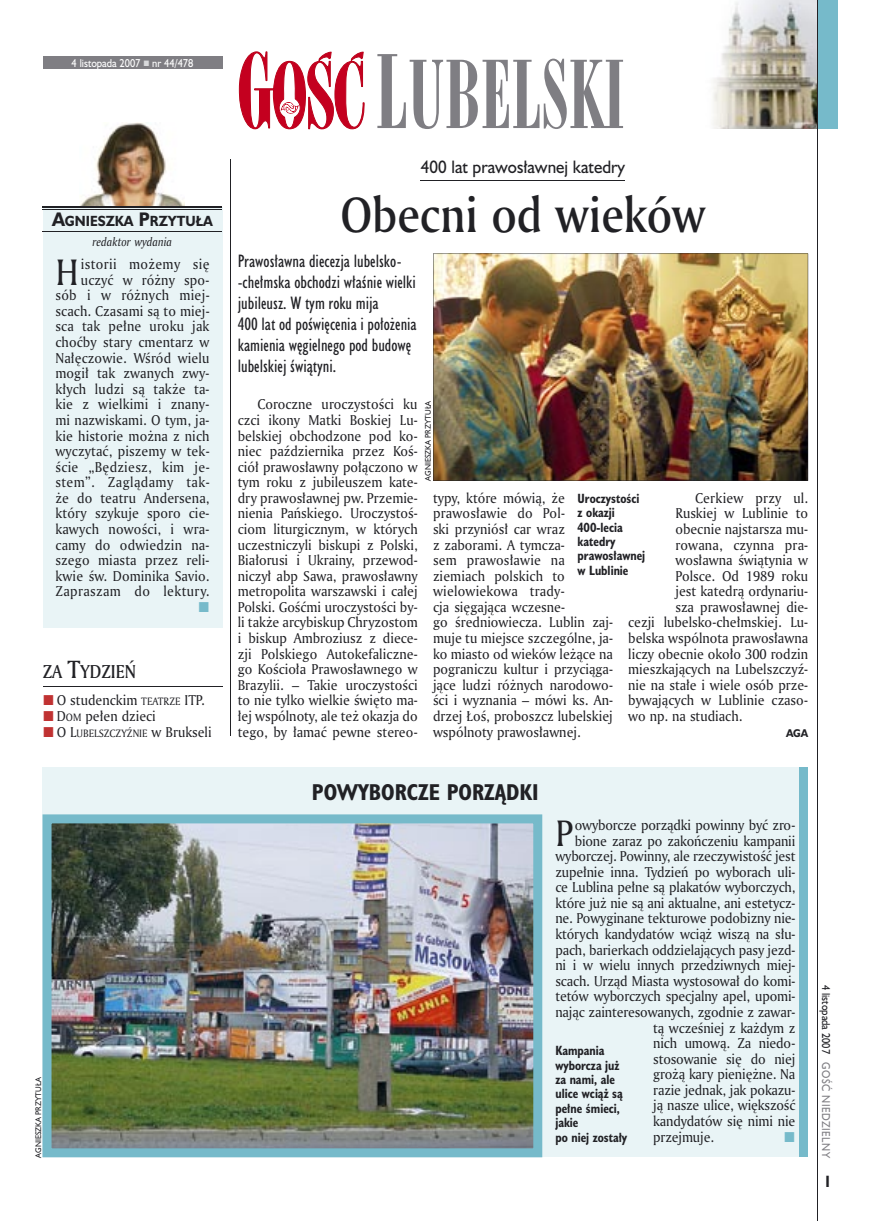
<style>
.page{position:relative;width:872px;height:1221px;background:#fff}
.page>*{position:absolute;margin:0;border:0;box-sizing:border-box;transform-origin:0 0}
.t1{font:90px "Modern 735 PL";color:#7f7e83;scale:.9 1}
.t2{font:48px "Amerigo Md PL";color:#212125;scale:.9 1}
.t3{font:35.55px "Amerigo PL";color:#212125;scale:.94 1}
.t4{font:700 21px "Humanst 521 Cn PL";color:#212125}
.t5{font:18px "Amerigo Md PL";color:#212125;scale:.9 1}
.t6{font:16.5px/21px "Humanst 521 Cn PL";color:#212125}
.t7{font:16.5px "Humanst 521 PL";color:#212125;scale:.94 1}
.t8{font:700 15px "Humanst 521 Cn PL";color:#212125;scale:.94 1}
.t9{font:13.8px/15.6px "Amerigo PL";color:#212125;scale:.94 1}
.t10{font:700 13.5px "Humanst 521 PL";color:#212125;scale:.9 1}
.t11{font:700 12.3px/14.4px "Humanst 521 Cn PL";color:#212125;scale:.94 1}
.t12{font:italic 11.7px "Amerigo PL";color:#212125;scale:.94 1}
.t13{font:10.5px "Humanst 521 PL";color:#fff;scale:.9 1}
.t14{font:10.5px "Humanst 521 PL";letter-spacing:.05em;color:#7f7e83;scale:.9 1}
.t15{font:10.5px "Humanst 521 PL";color:#212125;scale:.9 1}
.t16{font:10.35px "Amerigo PL";color:#212125;scale:.94 1}
.t17{font:700 10.35px "Humanst 521 PL";color:#212125;scale:.9 1}
.t18{font:7.5px "Humanst 521 PL";color:#212125;scale:.94 1}
.s1{font-size:18px}
.s2{font-size:24px}
.s3{font-size:10.35px}
.s4{font-size:13.8px}
.s5{font-size:97.5px}
</style>
<div class="page">
<img style="left:713px;top:0;width:104px;height:129px">
<svg style="left:239px;top:51px;width:125px;height:78px"></svg>
<div style="left:817px;top:0;width:20px;height:129px;background:#76baca"></div>
<div style="left:43px;top:56px;width:179px;height:13px;background:#7f7e83"></div>
<hr style="left:817px;top:0;width:1px;height:1220px;background:#212125">
<hr style="left:230px;top:160px;width:1px;height:576px;background:#212125">
<div style="left:43px;top:767px;width:765px;height:389px;background:#e9f4f6"></div>
<div style="left:799px;top:767px;width:9px;height:389px;background:#76baca"></div>
<img style="left:433px;top:253px;width:375px;height:227px">
<hr style="left:421px;top:180px;width:204px;height:1px;background:#212125">
<hr style="left:43px;top:686px;width:179px;height:1px;background:#212125">
<img style="left:43px;top:814px;width:499px;height:343px">
<div style="left:43px;top:207px;width:179px;height:420px;background:#e9f4f6"></div>
<img style="left:80px;top:123px;width:104px;height:83px">
<hr style="left:42px;top:206px;width:180px;height:2px;background:#212125">
<hr style="left:42px;top:209px;width:180px;height:1px;background:#212125">
<hr style="left:42px;top:231px;width:180px;height:1px;background:#212125">
<p class="t13" style="left:72px;top:55px;width:137px">4 listopada 2007 nr 44/478</p>
<p class="t10" style="left:52px;top:211px;width:180px"><span class="s1">A</span>GNIESZKA <span class="s1">P</span>RZYTUŁA</p>
<p class="t12" style="left:93px;top:234px;width:86px">redaktor wydania</p>
<h3 class="t3" style="left:55px;top:248px;width:26px">H</h3>
<p class="t9" style="left:55px;top:256px;width:165px;text-align:right">istorii możemy się uczyć w różny spo-<br>sób i w różnych miej&shy;scach. Czasami są to miej&shy;sca tak pełne uroku jak choćby stary cmentarz w<br>Nałęczowie. Wśród wielu mogił tak zwanych zwy&shy;kłych ludzi są także ta&shy;kie z wielkimi i znany&shy;mi nazwiskami. O tym, ja&shy;kie historie można z nich wyczytać, piszemy w tek&shy;ście „Będziesz, kim je&shy;stem”. Zaglądamy tak&shy;że do teatru Andersena, który szykuje sporo cie&shy;kawych nowości, i wra&shy;camy do odwiedzin na&shy;szego miasta przez reli&shy;kwie św. Dominika Savio.<br>Zapraszam do lektury.</p>
<h3 class="t5" style="left:43px;top:659px;width:105px">ZA <span class="s2">T</span>YDZIEŃ</h3>
<p class="t9" style="left:57px;top:692px;width:159px">O studenckim <span class="s3">TEATRZE</span> ITP.<br>D<span class="s3">OM</span> pełen dzieci</p>
<p class="t16" style="left:57px;top:725px;width:166px"><span class="s4">O L</span>UBELSZCZYŹNIE <span class="s4">w Brukseli</span></p>
<p class="t18" style="left:33px;top:1157px;width:87px;rotate:-90deg">AGNIESZKA PRZYTUŁA</p>
<h1 class="t1" style="left:375px;top:40px;width:279px"><span class="s5">L</span>UBELSKI</h1>
<p class="t7" style="left:421px;top:156px;width:219px">400 lat prawosławnej katedry</p>
<h2 class="t2" style="left:340px;top:183px;width:407px">Obecni od wieków</h2>
<p class="t6" style="left:238px;top:250px;width:181px">Prawosławna diecezja lubelsko--chełmska obchodzi właśnie wielki jubileusz. W tym roku mija<br>400 lat od poświęcenia i położenia kamienia węgielnego pod budowę lubelskiej świątyni.</p>
<p class="t9" style="left:238px;top:396px;width:193px;text-align:justify;text-indent:20px">Coroczne uroczystości ku czci ikony Matki Boskiej Lu&shy;belskiej obchodzone pod ko&shy;niec października przez Koś&shy;ciół prawosławny połączono w tym roku z jubileuszem kate&shy;dry prawosławnej pw. Przemie&shy;nienia Pańskiego. Uroczystoś&shy;ciom liturgicznym, w których uczestniczyli biskupi z Polski, Białorusi i Ukrainy, przewod&shy;niczył abp Sawa, prawosławny metropolita warszawski i całej Polski. Gośćmi uroczystości by&shy;li także arcybiskup Chryzostom i biskup Ambroziusz z diece&shy;zji Polskiego Autokefaliczne&shy;go Kościoła Prawosławnego w Brazylii. – Takie uroczystości to nie tylko wielkie święto ma&shy;łej wspólnoty, ale też okazja do tego, by łamać pewne stereo-</p>
<p class="t18" style="left:423px;top:480px;width:87px;rotate:-90deg">AGNIESZKA PRZYTUŁA</p>
<p class="t9" style="left:433px;top:489px;width:193px">typy, które mówią, że prawosławie do Pol-<br>ski przyniósł car wraz<br>z zaborami. A tymcza-<br>sem prawosławie na ziemiach polskich to wielowiekowa trady-<br>cja sięgająca wczesne-<br>go średniowiecza. Lublin zaj&shy;muje tu miejsce szczególne, ja&shy;ko miasto od wieków leżące na pograniczu kultur i przyciąga&shy;jące ludzi różnych narodowo&shy;ści i wyznania – mówi ks. An&shy;drzej Łoś, proboszcz lubelskiej wspólnoty prawosławnej.</p>
<p class="t9" style="left:695px;top:489px;width:122px">Cerkiew przy ul.</p>
<p class="t11" style="left:577px;top:490px;width:73px">Uroczystości z okazji<br>400-lecia katedry prawosławnej w Lublinie</p>
<p class="t9" style="left:675px;top:505px;width:143px">Ruskiej w Lublinie to</p>
<p class="t9" style="left:675px;top:521px;width:143px">obecnie najstarsza mu-</p>
<p class="t9" style="left:675px;top:536px;width:143px">rowana, czynna pra-</p>
<p class="t9" style="left:675px;top:552px;width:143px">wosławna świątynia w</p>
<p class="t9" style="left:675px;top:567px;width:143px">Polsce. Od 1989 roku</p>
<p class="t9" style="left:675px;top:583px;width:143px">jest katedrą ordynariu-</p>
<p class="t9" style="left:675px;top:598px;width:143px">sza prawosławnej die-</p>
<p class="t9" style="left:628px;top:614px;width:193px">cezji lubelsko-chełmskiej. Lu-</p>
<p class="t9" style="left:628px;top:630px;width:193px">belska wspólnota prawosławna</p>
<p class="t9" style="left:628px;top:645px;width:193px">liczy obecnie około 300 rodzin</p>
<p class="t9" style="left:628px;top:661px;width:193px">mieszkających na Lubelszczyź-</p>
<p class="t9" style="left:628px;top:676px;width:193px">nie na stałe i wiele osób prze-</p>
<p class="t9" style="left:628px;top:692px;width:193px">bywających w Lublinie czaso-</p>
<p class="t9" style="left:628px;top:707px;width:123px">wo np. na studiach.</p>
<p class="t17" style="left:786px;top:725px;width:26px">AGA</p>
<h3 class="t4" style="left:312px;top:778px;width:228px">POWYBORCZE PORZĄDKI</h3>
<h3 class="t3" style="left:555px;top:809px;width:20px">P</h3>
<p class="t9" style="left:574px;top:816px;width:236px">owyborcze porządki powinny być zro-</p>
<p class="t9" style="left:574px;top:832px;width:236px">bione zaraz po zakończeniu kampanii</p>
<p class="t9" style="left:555px;top:848px;width:257px">wyborczej. Powinny, ale rzeczywistość jest</p>
<p class="t9" style="left:555px;top:863px;width:257px">zupełnie inna. Tydzień po wyborach uli-</p>
<p class="t9" style="left:555px;top:879px;width:257px">ce Lublina pełne są plakatów wyborczych,</p>
<p class="t9" style="left:555px;top:894px;width:257px">które już nie są ani aktualne, ani estetycz-</p>
<p class="t9" style="left:555px;top:910px;width:257px">ne. Powyginane tekturowe podobizny nie-</p>
<p class="t9" style="left:555px;top:925px;width:257px">których kandydatów wciąż wiszą na słu-</p>
<p class="t9" style="left:555px;top:941px;width:257px">pach, barierkach oddzielających pasy jezd-</p>
<p class="t9" style="left:555px;top:957px;width:257px">ni i w wielu innych przedziwnych miej-</p>
<p class="t9" style="left:555px;top:972px;width:257px">scach. Urząd Miasta wystosował do komi-</p>
<p class="t9" style="left:555px;top:988px;width:257px">tetów wyborczych specjalny apel, upomi-</p>
<p class="t9" style="left:555px;top:1003px;width:257px">nając zainteresowanych, zgodnie z zawar-</p>
<p class="t9" style="left:653px;top:1019px;width:153px">tą wcześniej z każdym z</p>
<p class="t9" style="left:653px;top:1034px;width:153px">nich umową. Za niedo-</p>
<p class="t9" style="left:653px;top:1050px;width:153px">stosowanie się do niej</p>
<p class="t9" style="left:653px;top:1066px;width:153px">grożą kary pieniężne. Na</p>
<p class="t9" style="left:653px;top:1081px;width:153px">razie jednak, jak pokazu-</p>
<p class="t9" style="left:653px;top:1097px;width:153px">ją nasze ulice, większość</p>
<p class="t9" style="left:653px;top:1112px;width:153px">kandydatów się nimi nie</p>
<p class="t9" style="left:653px;top:1128px;width:66px">przejmuje.</p>
<p class="t11" style="left:555px;top:1042px;width:78px">Kampania wyborcza już za nami, ale ulice wciąż są pełne śmieci, jakie<br>po niej zostały</p>
<p class="t15" style="left:833px;top:984px;width:78px;rotate:90deg">4 listopada 2007</p>
<p class="t14" style="left:833px;top:1062px;width:108px;rotate:90deg">GOŚĆ NIEDZIELNY</p>
<p class="t8" style="left:825px;top:1171px;width:6px">I</p>
</div>
